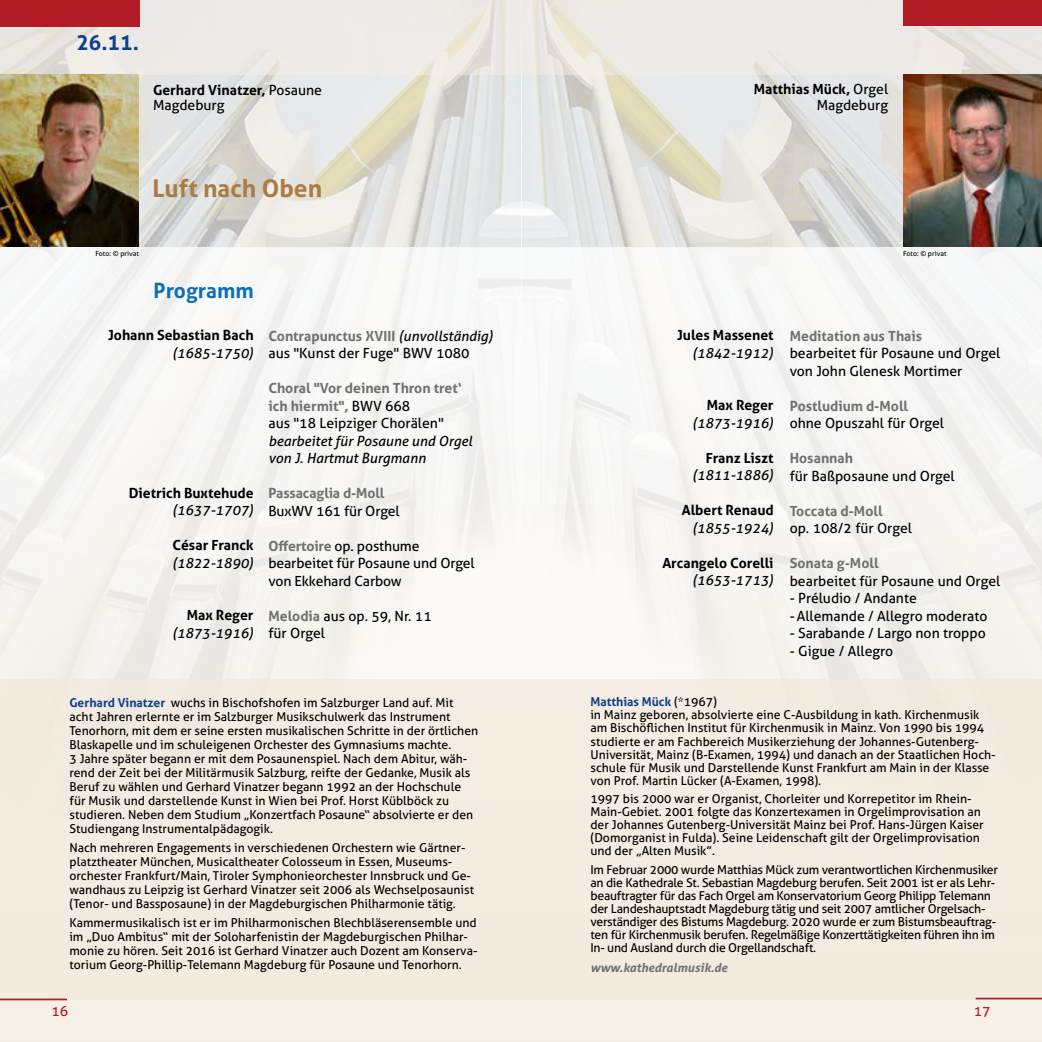
<style>
.page{position:relative;width:1042px;height:1042px;background:#fff}
.page>*{position:absolute;margin:0;border:0;box-sizing:border-box;transform-origin:0 0}
.t1{font:700 24.5px "Aller";color:#ab7b44}
.t2{font:700 21px "Aller";color:#106eb4}
.t3{font:700 21px "Aller";color:#0f4089}
.t4{font:14px/17.5px "Aller";color:#000}
.t5{font:700 14px/17.5px "Aller";color:#6f7070}
.t6{font:italic 14px/17.5px "Aller";color:#000}
.t7{font:700 14px/15.8px "Aller";color:#000}
.t8{font:14px "Aller";color:#b21c27}
.t9{font:12.25px/14px "Aller";color:#000}
.t10{font:12.25px/13.1px "Aller";letter-spacing:-.02em;color:#000}
.t11{font:italic 700 12.25px "Aller";color:#6f7070}
.t12{font:7px "Aller";color:#000}
.s1{font-weight:400}
.s2{font-weight:700}
.s3{font-weight:700;color:#6f7070}
.s4{font-style:italic}
.s5{font-weight:400;color:#000}
.s6{font-weight:700;color:#0f4089}
</style>
<div class="page">
<img style="left:139px;top:74px;width:382px;height:173px">
<svg style="left:0;top:0;width:521px;height:74px;fill:#edeae7"></svg>
<img style="left:521px;top:74px;width:382px;height:173px">
<svg style="left:521px;top:0;width:521px;height:74px;fill:#edeae7"></svg>
<div style="left:0;top:247px;width:1042px;height:795px;background:linear-gradient(to right,#f6f4f2,#f6f4f2)"></div>
<div style="left:903px;top:0;width:139px;height:26px;background:#b21c27"></div>
<div style="left:0;top:0;width:140px;height:26px;background:#b21c27"></div>
<img style="left:0;top:74px;width:139px;height:173px">
<img style="left:903px;top:74px;width:139px;height:173px">
<div style="left:0;top:680px;width:1042px;height:320px;background:#f3e9dc"></div>
<hr style="left:0;top:998px;width:67px;height:2px;background:#b21c27">
<hr style="left:975px;top:997px;width:67px;height:2px;background:#b21c27">
<h2 class="t3" style="left:76px;top:29px;width:64px">26.11.</h2>
<p class="t7" style="left:153px;top:82px;width:170px">Gerhard Vinatzer, <span class="s1">Posaune<br>Magdeburg</span></p>
<h1 class="t1" style="left:153px;top:173px;width:171px">Luft nach Oben</h1>
<p class="t4" style="left:754px;top:81px;width:136px;line-height:15.8px;text-align:right"><span class="s2">Matthias Mück,</span> Orgel<br>Magdeburg</p>
<p class="t12" style="left:95px;top:249px;width:45px">Foto: © privat</p>
<p class="t12" style="left:903px;top:249px;width:45px">Foto: © privat</p>
<h2 class="t2" style="left:153px;top:277px;width:102px">Programm</h2>
<p class="t7" style="left:108px;top:327px;width:147px">Johann Sebastian Bach</p>
<p class="t6" style="left:172px;top:344px;width:83px">(1685-1750)</p>
<p class="t7" style="left:129px;top:485px;width:126px">Dietrich Buxtehude</p>
<p class="t6" style="left:172px;top:501px;width:83px">(1637-1707)</p>
<p class="t7" style="left:173px;top:537px;width:82px">César Franck</p>
<p class="t6" style="left:172px;top:554px;width:83px">(1822-1890)</p>
<p class="t7" style="left:187px;top:607px;width:68px">Max Reger</p>
<p class="t6" style="left:172px;top:624px;width:83px">(1873-1916)</p>
<p class="t4" style="left:268px;top:327px;width:226px"><span class="s3">Contrapunctus XVIII</span> <span class="s4">(unvollständig) </span>aus "Kunst der Fuge" BWV 1080</p>
<p class="t5" style="left:268px;top:379px;width:195px">Choral "Vor deinen Thron tret‘ ich hiermit", <span class="s5">BWV 668<br>aus "18 Leipziger Chorälen"</span></p>
<p class="t6" style="left:268px;top:432px;width:205px">bearbeitet für Posaune und Orgel von J. Hartmut Burgmann</p>
<p class="t5" style="left:268px;top:484px;width:117px">Passacaglia d-Moll</p>
<p class="t4" style="left:268px;top:502px;width:133px">BuxWV 161 für Orgel</p>
<p class="t4" style="left:268px;top:537px;width:208px"><span class="s3">Offertoire</span> op. posthume bearbeitet für Posaune und Orgel von Ekkehard Carbow</p>
<p class="t4" style="left:268px;top:607px;width:165px"><span class="s3">Melodia</span> aus op. 59, Nr. 11 für Orgel</p>
<p class="t9" style="left:69px;top:695px;width:410px"><span class="s6">Gerhard Vinatzer</span> wuchs in Bischofshofen im Salzburger Land auf. Mit acht Jahren erlernte er im Salzburger Musikschulwerk das Instrument Tenorhorn, mit dem er seine ersten musikalischen Schritte in der örtlichen Blaskapelle und im schuleigenen Orchester des Gymnasiums machte.<br>3 Jahre später begann er mit dem Posaunenspiel. Nach dem Abitur, wäh&shy;rend der Zeit bei der Militärmusik Salzburg, reifte der Gedanke, Musik als Beruf zu wählen und Gerhard Vinatzer begann 1992 an der Hochschule für Musik und darstellende Kunst in Wien bei Prof. Horst Küblböck zu studieren. Neben dem Studium „Konzertfach Posaune“ absolvierte er den Studiengang Instrumentalpädagogik.</p>
<p class="t9" style="left:69px;top:840px;width:406px">Nach mehreren Engagements in verschiedenen Orchestern wie Gärtner&shy;platztheater München, Musicaltheater Colosseum in Essen, Museums&shy;orchester Frankfurt/Main, Tiroler Symphonieorchester Innsbruck und Ge&shy;wandhaus zu Leipzig ist Gerhard Vinatzer seit 2006 als Wechselposaunist (Tenor- und Bassposaune) in der Magdeburgischen Philharmonie tätig.</p>
<p class="t9" style="left:69px;top:915px;width:410px">Kammermusikalisch ist er im Philharmonischen Blechbläserensemble und im „Duo Ambitus“ mit der Soloharfenistin der Magdeburgischen Philhar&shy;monie zu hören. Seit 2016 ist Gerhard Vinatzer auch Dozent am Konserva&shy;torium Georg-Phillip-Telemann Magdeburg für Posaune und Tenorhorn.</p>
<p class="t7" style="left:677px;top:327px;width:98px">Jules Massenet</p>
<p class="t6" style="left:692px;top:344px;width:83px">(1842-1912)</p>
<p class="t7" style="left:707px;top:397px;width:68px">Max Reger</p>
<p class="t6" style="left:692px;top:414px;width:83px">(1873-1916)</p>
<p class="t7" style="left:706px;top:450px;width:69px">Franz Liszt</p>
<p class="t6" style="left:692px;top:466px;width:83px">(1811-1886)</p>
<p class="t7" style="left:682px;top:502px;width:93px">Albert Renaud</p>
<p class="t6" style="left:692px;top:519px;width:83px">(1855-1924)</p>
<p class="t7" style="left:662px;top:555px;width:113px">Arcangelo Corelli</p>
<p class="t6" style="left:692px;top:571px;width:83px">(1653-1713)</p>
<p class="t5" style="left:790px;top:327px;width:134px">Meditation aus Thais</p>
<p class="t4" style="left:790px;top:344px;width:212px">bearbeitet für Posaune und Orgel von John Glenesk Mortimer</p>
<p class="t5" style="left:790px;top:397px;width:120px">Postludium d-Moll</p>
<p class="t4" style="left:790px;top:414px;width:156px">ohne Opuszahl für Orgel</p>
<p class="t5" style="left:790px;top:449px;width:65px">Hosannah</p>
<p class="t4" style="left:790px;top:467px;width:167px">für Baßposaune und Orgel</p>
<p class="t5" style="left:790px;top:502px;width:94px">Toccata d-Moll</p>
<p class="t4" style="left:790px;top:519px;width:124px">op. 108/2 für Orgel</p>
<p class="t5" style="left:790px;top:554px;width:90px">Sonata g-Moll</p>
<p class="t4" style="left:790px;top:572px;width:212px">bearbeitet für Posaune und Orgel</p>
<p class="t4" style="left:790px;top:589px;width:199px">- Préludio / Andante -Allemande / Allegro moderato</p>
<p class="t4" style="left:790px;top:624px;width:198px">- Sarabande / Largo non troppo</p>
<p class="t4" style="left:790px;top:642px;width:105px">- Gigue / Allegro</p>
<p class="t9" style="left:590px;top:695px;width:407px;line-height:13.1px"><span class="s6">Matthias Mück</span> (*1967)<br>in Mainz geboren, absolvierte eine C-Ausbildung in kath. Kirchenmusik am Bischöflichen Institut für Kirchenmusik in Mainz. Von 1990 bis 1994 studierte er am Fachbereich Musikerziehung der Johannes-Gutenberg-Universität, Mainz (B-Examen, 1994) und danach an der Staatlichen Hoch&shy;schule für Musik und Darstellende Kunst Frankfurt am Main in der Klasse von Prof. Martin Lücker (A-Examen, 1998).</p>
<p class="t9" style="left:590px;top:792px;width:395px;line-height:13.1px">1997 bis 2000 war er Organist, Chorleiter und Korrepetitor im Rhein-Main-Gebiet. 2001 folgte das Konzertexamen in Orgelimprovisation an der Johannes Gutenberg-Universität Mainz bei Prof. Hans-Jürgen Kaiser (Domorganist in Fulda). Seine Leidenschaft gilt der Orgelimprovisation und der „Alten Musik”.</p>
<p class="t10" style="left:590px;top:862px;width:409px">Im Februar 2000 wurde Matthias Mück zum verantwortlichen Kirchenmusiker an die Kathedrale St. Sebastian Magdeburg berufen. Seit 2001 ist er als Lehr-- beauftragter für das Fach Orgel am Konservatorium Georg Philipp Telemann der Landeshauptstadt Magdeburg tätig und seit 2007 amtlicher Orgelsach&shy;verständiger des Bistums Magdeburg. 2020 wurde er zum Bistumsbeauftrag&shy;ten für Kirchenmusik berufen. Regelmäßige Konzerttätigkeiten führen ihn im In- und Ausland durch die Orgellandschaft.</p>
<p class="t11" style="left:590px;top:959px;width:139px">www.kathedralmusik.de</p>
<p class="t8" style="left:51px;top:1002px;width:18px">16</p>
<p class="t8" style="left:974px;top:1002px;width:18px">17</p>
</div>
